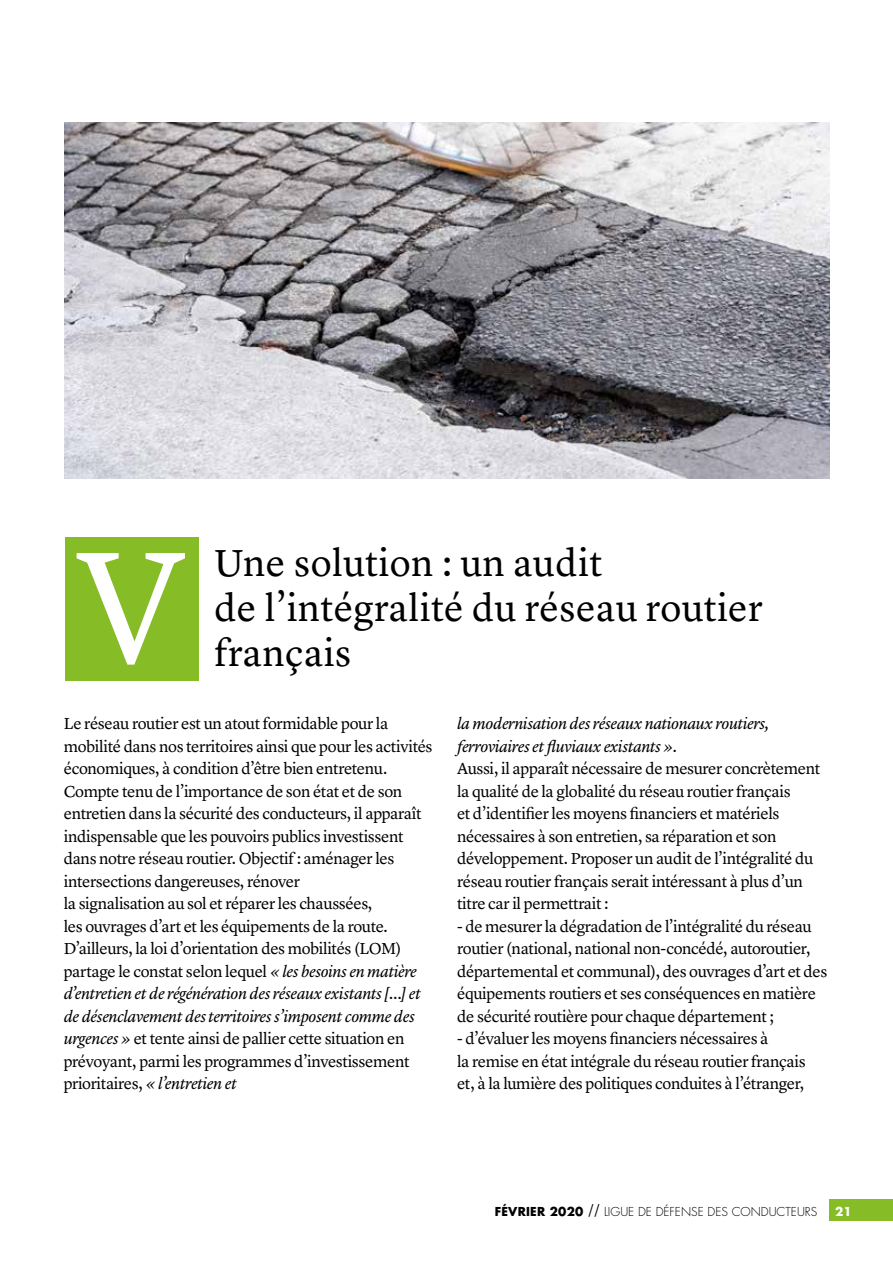
<style>
.page{position:relative;width:893px;height:1263px;background:#fff}
.page>*{position:absolute;margin:0;border:0;box-sizing:border-box;transform-origin:0 0}
.t1{font:165px "Lyon Text";color:#fff}
.t2{font:39px/45px "Lyon Text";letter-spacing:.01em;color:#000}
.t3{font:16.5px/22.5px "Lyon Text";letter-spacing:-.02em;color:#000}
.t4{font:italic 16.5px/22.5px "Lyon Text";letter-spacing:-.025em;color:#000}
.t5{font:300 12px "Futura Std";color:#000}
.t6{font:700 12px "Futura Std";color:#fff}
.s1{font-style:italic}
.s2{font-weight:700}
.s3{font-family:"Minion Pro";font-weight:400;font-size:18px}
</style>
<div class="page">
<div style="left:829px;top:1199px;width:64px;height:22px;background:#86bc25"></div>
<div style="left:65px;top:537px;width:134px;height:143px;background:#86bc25"></div>
<img style="left:65px;top:123px;width:764px;height:355px">
<h1 class="t1" style="left:77px;top:481px;width:110px">V</h1>
<h2 class="t2" style="left:214px;top:537px;width:550px">Une solution : un audit<br>de l’intégralité du réseau routier</h2>
<h2 class="t2" style="left:214px;top:627px;width:138px">français</h2>
<p class="t3" style="left:64px;top:711px;width:370px">Le réseau routier est un atout formidable pour la mobilité dans nos territoires ainsi que pour les activités économiques, à condition d’être bien entretenu.<br>Compte tenu de l’importance de son état et de son entretien dans la sécurité des conducteurs, il apparaît indispensable que les pouvoirs publics investissent dans notre réseau routier. Objectif : aménager les intersections dangereuses, rénover<br>la signalisation au sol et réparer les chaussées,<br>les ouvrages d’art et les équipements de la route.<br>D’ailleurs, la loi d’orientation des mobilités (LOM) partage le constat selon lequel <span class="s1">« les besoins en matière d’entretien et de régénération des réseaux existants […] et de désenclavement des territoires s’imposent comme des urgences »</span> et tente ainsi de pallier cette situation en prévoyant, parmi les programmes d’investissement prioritaires, <span class="s1">« l’entretien et</span></p>
<p class="t4" style="left:457px;top:711px;width:314px">la modernisation des réseaux nationaux routiers, ferroviaires et fluviaux existants ».</p>
<p class="t3" style="left:457px;top:756px;width:365px">Aussi, il apparaît nécessaire de mesurer concrètement la qualité de la globalité du réseau routier français<br>et d’identifier les moyens financiers et matériels nécessaires à son entretien, sa réparation et son développement. Proposer un audit de l’intégralité du réseau routier français serait intéressant à plus d’un titre car il permettrait :</p>
<p class="t3" style="left:457px;top:914px;width:372px">- de mesurer la dégradation de l’intégralité du réseau routier (national, national non-concédé, autoroutier, départemental et communal), des ouvrages d’art et des équipements routiers et ses conséquences en matière de sécurité routière pour chaque département ;</p>
<p class="t3" style="left:457px;top:1026px;width:350px">- d’évaluer les moyens financiers nécessaires à<br>la remise en état intégrale du réseau routier français et, à la lumière des politiques conduites à l’étranger,</p>
<p class="t5" style="left:495px;top:1204px;width:324px"><span class="s2">FÉVRIER 2020</span> <span class="s3">//</span> LIGUE DE DÉFENSE DES CONDUCTEURS</p>
<p class="t6" style="left:835px;top:1203px;width:18px">21</p>
</div>
